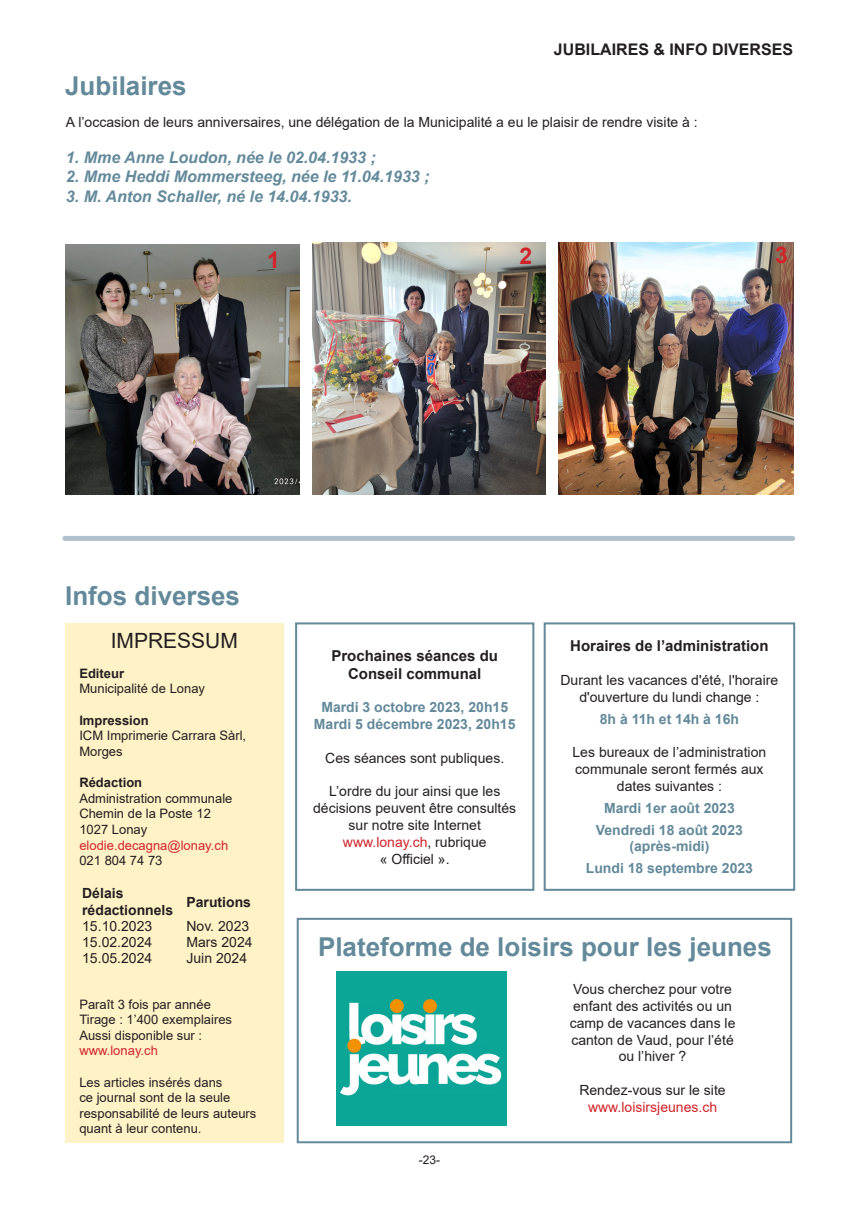
<style>
.page{position:relative;width:859px;height:1208px;background:#fff}
.page>*{position:absolute;margin:0;border:0;box-sizing:border-box;transform-origin:0 0}
.titre{font:700 26px "Arial";color:#63899a}
.texte_centré{font:700 23px "Arial";color:#d1232a}
.Impressum{font:21px "Arial";color:#231f20}
.t1{font:italic 700 16px "Arial";color:#63899a}
.t2{font:700 16px "Arial";color:#231f20}
.texte_1{font:700 15px/18px "Arial";color:#231f20;text-align:center}
.texte_1-2{font:14px/16.8px "Arial";color:#231f20;text-align:center}
.texte_1-3{font:700 14px "Arial";color:#63899a}
.texte_2{font:14px "Arial";color:#231f20}
.texte_2-2{font:700 14px/16.8px "Arial";color:#231f20}
.texte_1-4{font:14px "Arial";color:#d1232a}
.Impressum-2{font:13px/15.6px "Arial";color:#231f20}
.Impressum-3{font:13px "Arial";color:#d1232a}
.Impressum-4{font:700 13px "Arial";color:#231f20}
.t3{font:12px "Arial";color:#231f20}
.s1{color:#d1232a}
</style>
<div class="page">
<img style="left:313px;top:243px;width:233px;height:252px">
<img style="left:65px;top:244px;width:234px;height:251px">
<img style="left:558px;top:243px;width:236px;height:252px">
<img style="left:336px;top:972px;width:171px;height:153px">
<div style="left:65px;top:536px;width:728px;height:5px;background:#b0c2cc"></div>
<div style="left:297px;top:918px;width:495px;height:225px;border:2px solid #63899a"></div>
<div style="left:65px;top:623px;width:218px;height:519px;background:#fef2c6"></div>
<div style="left:295px;top:622px;width:239px;height:269px;border:2px solid #63899a"></div>
<div style="left:544px;top:622px;width:251px;height:269px;border:2px solid #63899a"></div>
<p class="t2" style="left:554px;top:39px;width:241px">JUBILAIRES &amp; INFO DIVERSES</p>
<p class="titre" style="left:65px;top:67px;width:123px">Jubilaires</p>
<p class="texte_1-2" style="left:66px;top:114px;width:633px">A l’occasion de leurs anniversaires, une délégation de la Municipalité a eu le plaisir de rendre visite à :</p>
<p class="t1" style="left:66px;top:147px;width:311px">1. Mme Anne Loudon, née le 02.04.1933 ;</p>
<p class="t1" style="left:66px;top:166px;width:365px">2. Mme Heddi Mommersteeg, née le 11.04.1933 ;</p>
<p class="t1" style="left:66px;top:185px;width:287px">3. M. Anton Schaller, né le 14.04.1933.</p>
<p class="texte_centré" style="left:267px;top:243px;width:14px">1</p>
<p class="texte_centré" style="left:519px;top:239px;width:14px">2</p>
<p class="texte_centré" style="left:775px;top:239px;width:14px">3</p>
<p class="titre" style="left:65px;top:577px;width:176px">Infos diverses</p>
<p class="Impressum" style="left:111px;top:626px;width:129px">IMPRESSUM</p>
<p class="Impressum-4" style="left:79px;top:664px;width:46px">Editeur</p>
<p class="Impressum-2" style="left:79px;top:681px;width:127px">Municipalité de Lonay</p>
<p class="Impressum-4" style="left:79px;top:711px;width:71px">Impression</p>
<p class="Impressum-2" style="left:79px;top:728px;width:168px">ICM Imprimerie Carrara Sàrl,<br>Morges</p>
<p class="Impressum-4" style="left:79px;top:773px;width:64px">Rédaction</p>
<p class="Impressum-2" style="left:79px;top:790px;width:155px">Administration communale</p>
<p class="Impressum-2" style="left:79px;top:806px;width:133px">Chemin de la Poste 12</p>
<p class="Impressum-2" style="left:79px;top:821px;width:69px">1027 Lonay</p>
<p class="Impressum-3" style="left:79px;top:836px;width:150px">elodie.decagna@lonay.ch</p>
<p class="Impressum-2" style="left:79px;top:852px;width:85px">021 804 74 73</p>
<p class="texte_2-2" style="left:82px;top:885px;width:93px">Délais rédactionnels</p>
<p class="texte_2-2" style="left:186px;top:893px;width:66px">Parutions</p>
<p class="texte_2" style="left:82px;top:916px;width:72px">15.10.2023</p>
<p class="texte_2" style="left:186px;top:916px;width:64px">Nov. 2023</p>
<p class="texte_2" style="left:82px;top:932px;width:72px">15.02.2024</p>
<p class="texte_2" style="left:186px;top:932px;width:68px">Mars 2024</p>
<p class="texte_2" style="left:82px;top:948px;width:72px">15.05.2024</p>
<p class="texte_2" style="left:186px;top:948px;width:62px">Juin 2024</p>
<p class="Impressum-2" style="left:79px;top:996px;width:133px">Paraît 3 fois par année</p>
<p class="Impressum-2" style="left:79px;top:1011px;width:154px">Tirage : 1’400 exemplaires</p>
<p class="Impressum-2" style="left:79px;top:1027px;width:124px">Aussi disponible sur :</p>
<p class="Impressum-3" style="left:79px;top:1041px;width:80px">www.lonay.ch</p>
<p class="Impressum-2" style="left:79px;top:1074px;width:179px">Les articles insérés dans<br>ce journal sont de la seule responsabilité de leurs auteurs quant à leur contenu.</p>
<p class="texte_1" style="left:331px;top:646px;width:168px">Prochaines séances du<br>Conseil communal</p>
<p class="texte_1-3" style="left:321px;top:697px;width:188px">Mardi 3 octobre 2023, 20h15</p>
<p class="texte_1-3" style="left:314px;top:714px;width:203px">Mardi 5 décembre 2023, 20h15</p>
<p class="texte_1-2" style="left:325px;top:749px;width:180px">Ces séances sont publiques.</p>
<p class="texte_1-2" style="left:313px;top:783px;width:205px">L’ordre du jour ainsi que les décisions peuvent être consultés sur notre site Internet</p>
<p class="texte_1-2" style="left:343px;top:833px;width:145px"><span class="s1">www.lonay.ch</span>, rubrique « Officiel ».</p>
<p class="texte_1" style="left:570px;top:637px;width:200px">Horaires de l’administration</p>
<p class="texte_1-2" style="left:560px;top:671px;width:219px">Durant les vacances d'été, l'horaire d'ouverture du lundi change :</p>
<p class="texte_1-3" style="left:600px;top:709px;width:141px">8h à 11h et 14h à 16h</p>
<p class="texte_1-2" style="left:572px;top:744px;width:195px">Les bureaux de l’administration communale seront fermés aux dates suivantes :</p>
<p class="texte_1-3" style="left:604px;top:798px;width:132px">Mardi 1er août 2023</p>
<p class="texte_1-3" style="left:596px;top:820px;width:149px">Vendredi 18 août 2023</p>
<p class="texte_1-3" style="left:629px;top:836px;width:82px">(après-midi)</p>
<p class="texte_1-3" style="left:586px;top:858px;width:169px">Lundi 18 septembre 2023</p>
<p class="titre" style="left:318px;top:928px;width:455px">Plateforme de loisirs pour les jeunes</p>
<p class="t3" style="left:419px;top:1151px;width:23px">-23-</p>
<p class="texte_1-2" style="left:570px;top:980px;width:167px">Vous cherchez pour votre enfant des activités ou un camp de vacances dans le canton de Vaud, pour l’été ou l’hiver ?</p>
<p class="texte_1-2" style="left:579px;top:1081px;width:148px">Rendez-vous sur le site</p>
<p class="texte_1-4" style="left:588px;top:1097px;width:131px">www.loisirsjeunes.ch</p>
</div>
